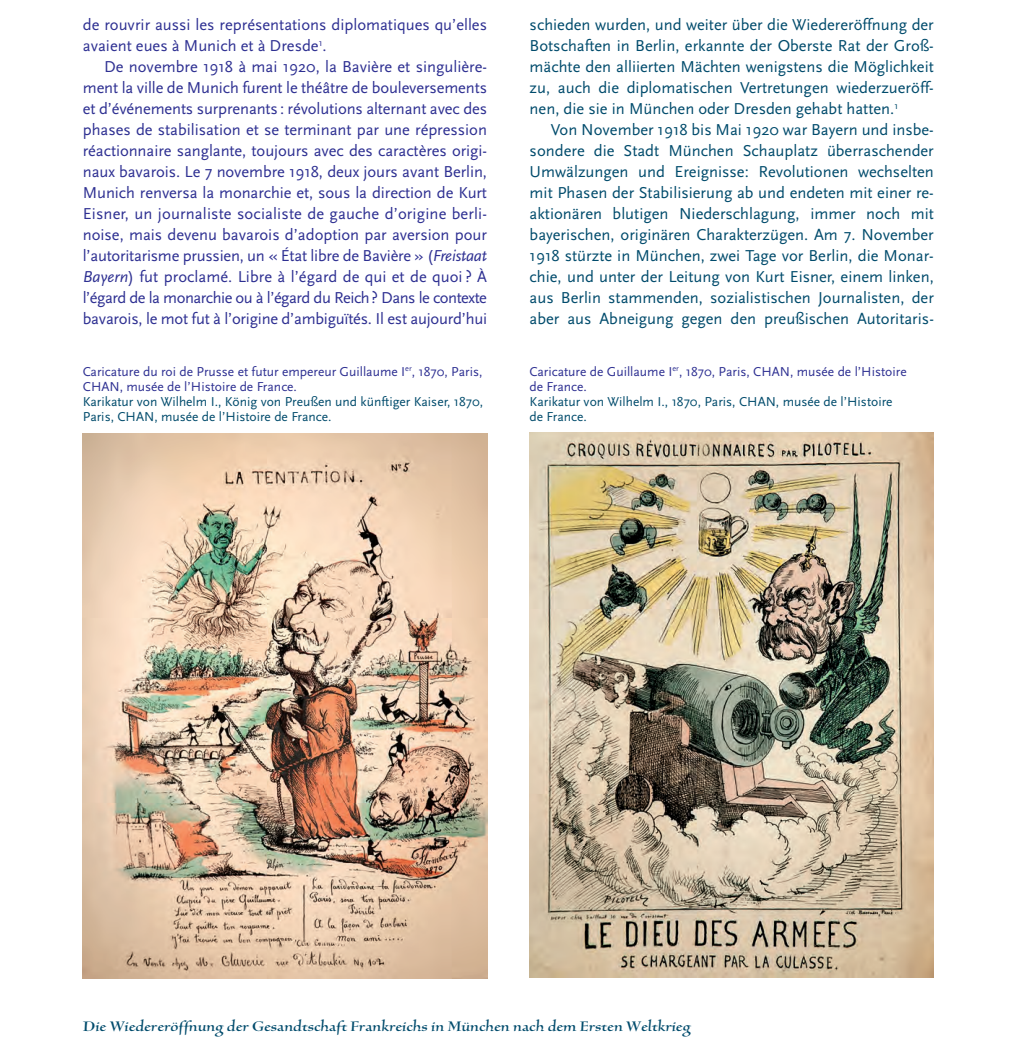
<style>
.page{position:relative;width:1017px;height:1038px;background:#fff}
.page>*{position:absolute;margin:0;border:0;box-sizing:border-box;transform-origin:0 0}
.t1{font:18px "Silentium Pro Roman I";color:#004b6c}
.t2{font:16.5px/21px "Scala Sans";color:#2e3092}
.t3{font:16.5px/21px "Scala Sans";color:#004b6c;text-align:justify}
.t4{font:13.5px/15px "Scala Sans";color:#004b6c}
.t5{font:13.5px/15px "Scala Sans";color:#2e3092}
.s1{font-style:italic}
</style>
<div class="page">
<img style="left:82px;top:432px;width:852px;height:547px">
<p class="t2" style="left:83px;top:15px;width:405px">de rouvrir aussi les représentations diplomatiques qu’elles avaient eues à Munich et à Dresde<sup>1</sup>.</p>
<p class="t2" style="left:83px;top:57px;width:405px;text-align:justify;text-indent:21px">De novembre 1918 à mai 1920, la Bavière et singulière&shy;ment la ville de Munich furent le théâtre de bouleversements et d’événements surprenants : révolutions alternant avec des phases de stabilisation et se terminant par une répression réactionnaire sanglante, toujours avec des caractères origi&shy;naux bavarois. Le 7 novembre 1918, deux jours avant Berlin, Munich renversa la monarchie et, sous la direction de Kurt Eisner, un journaliste socialiste de gauche d’origine berli&shy;noise, mais devenu bavarois d’adoption par aversion pour l’autoritarisme prussien, un « État libre de Bavière » (<span class="s1">Freistaat Bayern</span>) fut proclamé. Libre à l’égard de qui et de quoi ? À l’égard de la monarchie ou à l’égard du Reich? Dans le contexte bavarois, le mot fut à l’origine d’ambiguïtés. Il est aujourd’hui</p>
<p class="t5" style="left:83px;top:364px;width:401px">Caricature du roi de Prusse et futur empereur Guillaume I<sup>er</sup>, 1870, Paris,<br>CHAN, musée de l’Histoire de France.</p>
<p class="t4" style="left:83px;top:394px;width:402px">Karikatur von Wilhelm I., König von Preußen und künftiger Kaiser, 1870,<br>Paris, CHAN, musée de l’Histoire de France.</p>
<p class="t3" style="left:529px;top:15px;width:405px">schieden wurden, und weiter über die Wiedereröffnung der Botschaften in Berlin, erkannte der Oberste Rat der Groß&shy;mächte den alliierten Mächten wenigstens die Möglichkeit zu, auch die diplomatischen Vertretungen wiederzueröff&shy;nen, die sie in München oder Dresden gehabt hatten.<sup>1</sup></p>
<p class="t3" style="left:529px;top:120px;width:405px;text-indent:21px">Von November 1918 bis Mai 1920 war Bayern und insbe&shy;sondere die Stadt München Schauplatz überraschender Umwälzungen und Ereignisse: Revolutionen wechselten mit Phasen der Stabilisierung ab und endeten mit einer re&shy;aktionären blutigen Niederschlagung, immer noch mit bayerischen, originären Charakterzügen. Am 7. November 1918 stürzte in München, zwei Tage vor Berlin, die Monar&shy;chie, und unter der Leitung von Kurt Eisner, einem linken, aus Berlin stammenden, sozialistischen Journalisten, der aber aus Abneigung gegen den preußischen Autoritaris-</p>
<p class="t5" style="left:529px;top:364px;width:378px">Caricature de Guillaume I<sup>er</sup>, 1870, Paris, CHAN, musée de l’Histoire de France.</p>
<p class="t4" style="left:529px;top:394px;width:364px">Karikatur von Wilhelm I., 1870, Paris, CHAN, musée de l’Histoire de France.</p>
<p class="t1" style="left:83px;top:1018px;width:609px">Die Wiedereröffnung der Gesandtschaft Frankreichs in München nach dem Ersten Weltkrieg</p>
</div>
